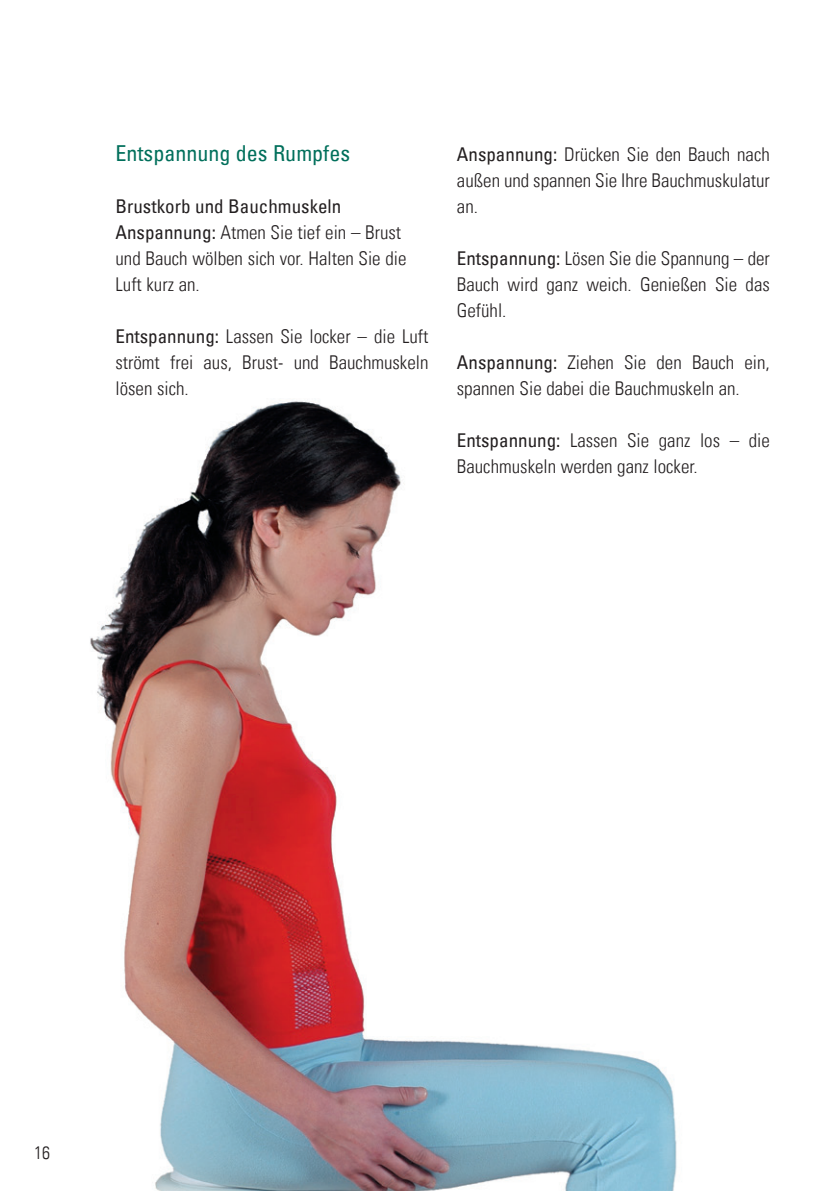
<style>
.page{position:relative;width:840px;height:1191px;background:#fff}
.page>*{position:absolute;margin:0;border:0;box-sizing:border-box;transform-origin:0 0}
.t1{font:condensed 22px "Univers Com 57";color:#006f5b}
.t2{font:19px/26px "Univers Com 47 Light Cond";color:#231f20}
.t3{font:condensed 19px "Univers Com 57";color:#231f20}
.t4{font:18px "Univers Com 47 Light Cond";color:#231f20}
.s1{font-family:"Univers Com 57";font-stretch:condensed}
</style>
<div class="page">
<img style="left:90px;top:401px;width:587px;height:790px">
<p class="t1" style="left:115px;top:139px;width:236px">Entspannung des Rumpfes</p>
<p class="t3" style="left:115px;top:194px;width:227px">Brustkorb und Bauchmuskeln</p>
<p class="t2" style="left:115px;top:219px;width:292px"><span class="s1">Anspannung:</span> Atmen Sie tief ein – Brust und Bauch wölben sich vor. Halten Sie die<br>Luft kurz an.</p>
<p class="t2" style="left:115px;top:323px;width:314px;text-align:justify"><span class="s1">Entspannung:</span> Lassen Sie locker – die Luft strömt frei aus, Brust- und Bauchmuskeln lösen sich.</p>
<p class="t2" style="left:456px;top:141px;width:314px;text-align:justify"><span class="s1">Anspannung:</span> Drücken Sie den Bauch nach außen und spannen Sie Ihre Bauchmuskulatur an.</p>
<p class="t2" style="left:456px;top:245px;width:314px;text-align:justify"><span class="s1">Entspannung:</span> Lösen Sie die Spannung – der Bauch wird ganz weich. Genießen Sie das Gefühl.</p>
<p class="t2" style="left:456px;top:349px;width:314px"><span class="s1">Anspannung:</span> Ziehen Sie den Bauch ein, spannen Sie dabei die Bauchmuskeln an.</p>
<p class="t2" style="left:456px;top:427px;width:314px"><span class="s1">Entspannung:</span> Lassen Sie ganz los – die<br>Bauchmuskeln werden ganz locker.</p>
<p class="t4" style="left:34px;top:1141px;width:17px">16</p>
</div>
